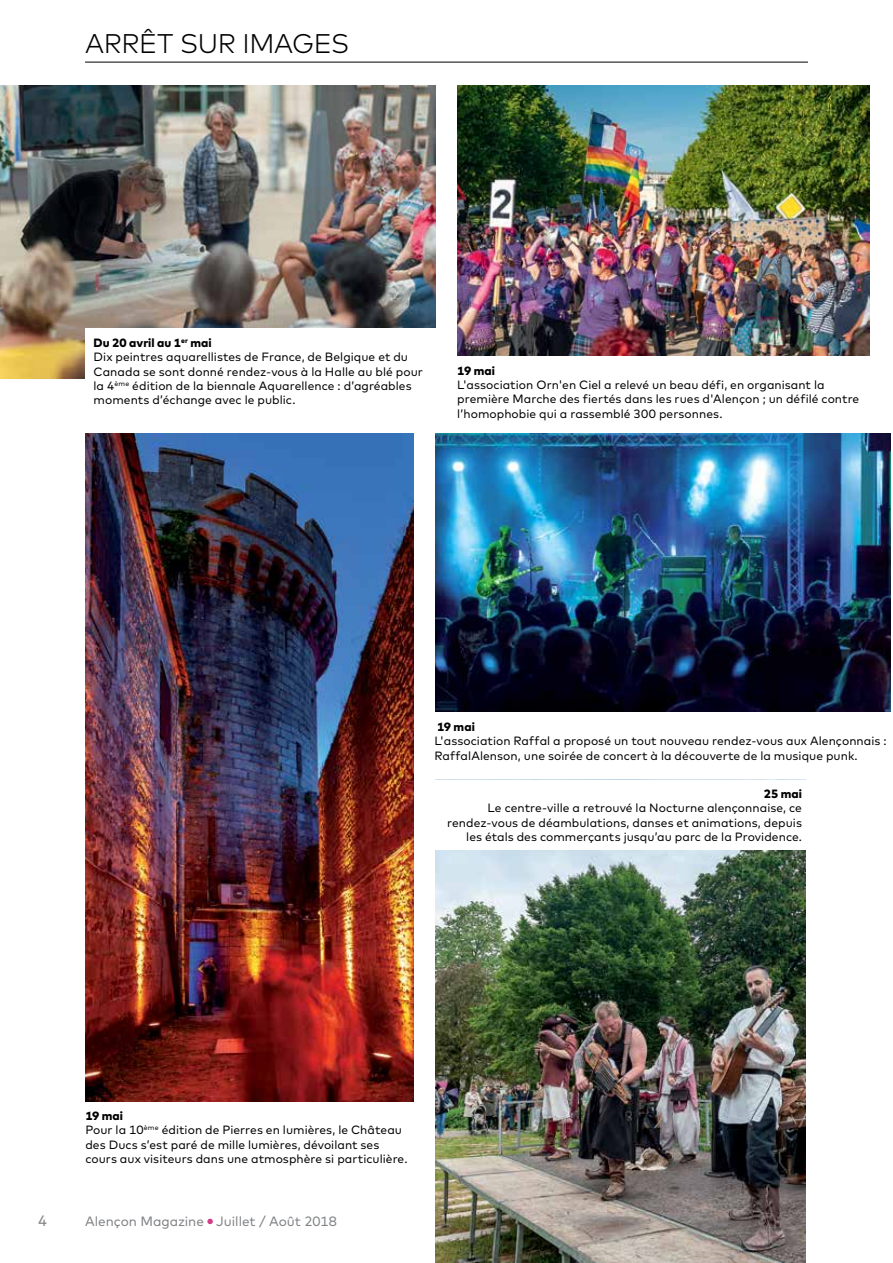
<style>
.page{position:relative;width:893px;height:1263px;background:#fff}
.page>*{position:absolute;margin:0;border:0;box-sizing:border-box;transform-origin:0 0}
.t1{font:300 27px "Mark";letter-spacing:-.015em;color:#000}
.t2{font:15px "Mark";color:#808285}
.t3{font:13.5px "Mark";color:#808285}
.t4{font:12px/14.4px "Mark";letter-spacing:.005em;color:#000}
.t5{font:800 12px "Mark";letter-spacing:.01em;color:#000}
.s1{font-weight:800}
</style>
<div class="page">
<svg style="left:207px;top:1219px;width:6px;height:5px"></svg>
<hr style="left:85px;top:62px;width:723px;height:1px;background:#000">
<img style="left:0;top:85px;width:436px;height:293px">
<img style="left:85px;top:434px;width:329px;height:668px">
<img style="left:436px;top:850px;width:369px;height:413px">
<img style="left:457px;top:86px;width:413px;height:270px">
<img style="left:436px;top:434px;width:455px;height:278px">
<div style="left:85px;top:329px;width:361px;height:84px;background:#fff"></div>
<h1 class="t1" style="left:85px;top:28px;width:266px">ARRÊT SUR IMAGES</h1>
<p class="t4" style="left:94px;top:335px;width:331px"><span class="s1">Du 20 avril au 1</span><sup>er</sup> <span class="s1">mai<br></span>Dix peintres aquarellistes de France, de Belgique et du Canada se sont donné rendez-vous à la Halle au blé pour la 4<sup>ème</sup> édition de la biennale Aquarellence : d’agréables moments d’échange avec le public.</p>
<p class="t5" style="left:457px;top:363px;width:39px">19 mai</p>
<p class="t4" style="left:457px;top:378px;width:403px">L'association Orn'en Ciel a relevé un beau défi, en organisant la première Marche des fiertés dans les rues d'Alençon ; un défilé contre l’homophobie qui a rassemblé 300 personnes.</p>
<p class="t5" style="left:437px;top:720px;width:39px">19 mai</p>
<p class="t4" style="left:435px;top:734px;width:454px">L'association Raffal a proposé un tout nouveau rendez-vous aux Alençonnais :<br>RaffalAlenson, une soirée de concert à la découverte de la musique punk.</p>
<p class="t5" style="left:764px;top:787px;width:40px">25 mai</p>
<p class="t4" style="left:447px;top:801px;width:356px;text-align:right">Le centre-ville a retrouvé la Nocturne alençonnaise, ce rendez-vous de déambulations, danses et animations, depuis les étals des commerçants jusqu’au parc de la Providence.</p>
<p class="t4" style="left:85px;top:1108px;width:324px"><span class="s1">19 mai<br></span>Pour la 10<sup>ème</sup> édition de Pierres en lumières, le Château des Ducs s’est paré de mille lumières, dévoilant ses cours aux visiteurs dans une atmosphère si particulière.</p>
<p class="t2" style="left:38px;top:1212px;width:11px">4</p>
<p class="t3" style="left:85px;top:1213px;width:253px">Alençon Magazine Juillet / Août 2018</p>
</div>
